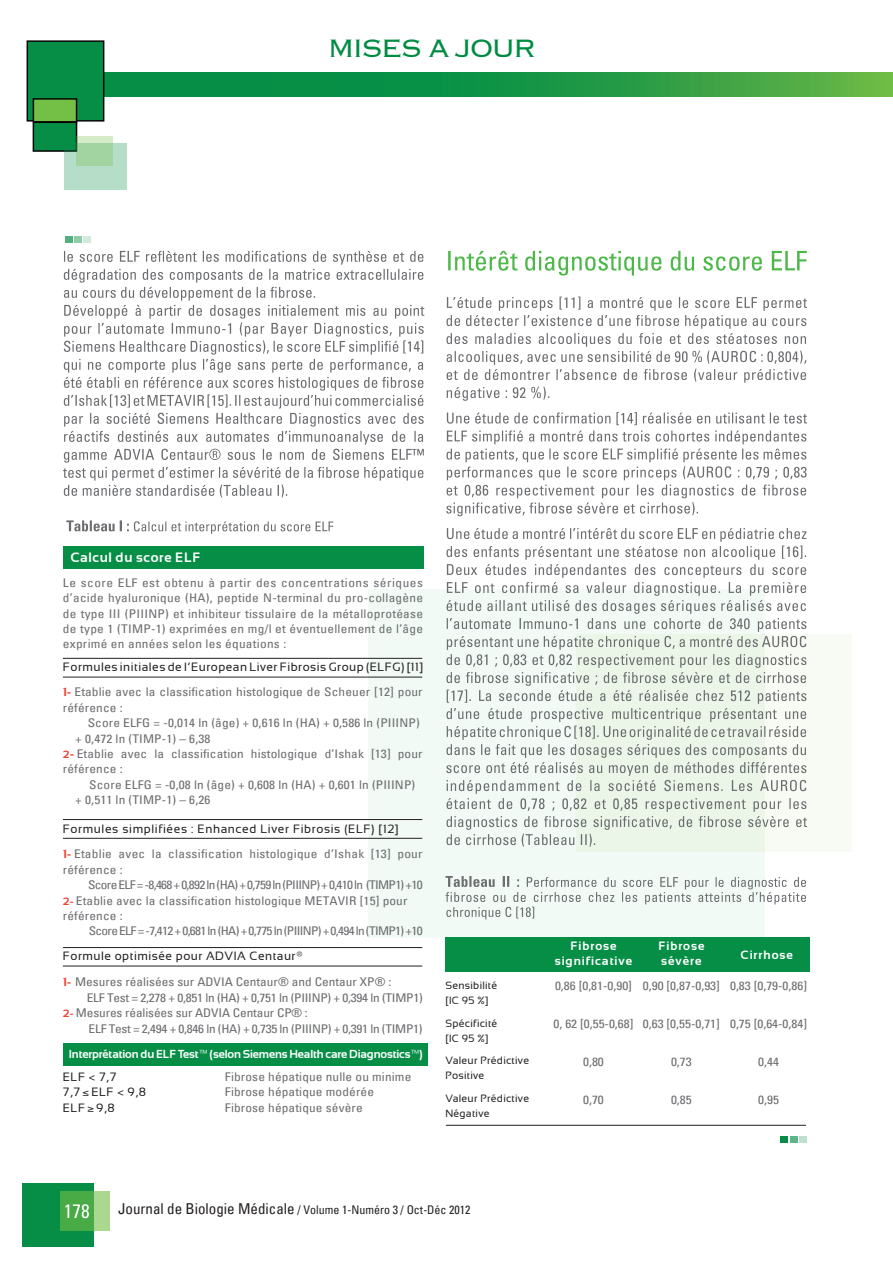
<style>
.page{position:relative;width:893px;height:1263px;background:#fff}
.page>*{position:absolute;margin:0;border:0;box-sizing:border-box;transform-origin:0 0}
.t1{font:300 33px "Copperplate";letter-spacing:-.07em;color:#008b43}
.t2{font:700 13.5px "Sansation";letter-spacing:.05em;color:#fff}
.t3{font:condensed 12px/15.5px "Univers";letter-spacing:.01em;color:#6c6d70;scale:1.11 1}
.t4{font:12px "Sansation";letter-spacing:.04em;color:#231f20}
.t5{font:condensed 12px "Univers";letter-spacing:-.02em;color:#6c6d70;scale:1.11 1}
.t6{font:condensed 12px "Univers";letter-spacing:-.05em;color:#6c6d70;scale:1.11 1}
.t7{font:condensed 12px "Univers";color:#231f20}
.t8{font:700 12px/15px "Sansation";letter-spacing:.08em;color:#fff;text-align:center}
.t9{font:condensed 12px "Univers";letter-spacing:-.01em;color:#6c6d70;scale:1.11 1}
.t10{font:700 11.55px "Sansation";letter-spacing:-.01em;color:#fff}
.t11{font:10.5px/15px "Sansation";letter-spacing:.025em;color:#231f20}
.s1{font-family:"Sansation";font-weight:700;font-stretch:normal;color:#ef4230}
.s2{font-family:"Sansation";font-weight:700;font-stretch:normal;font-size:10.5px;color:#ef4230}
.s3{font-size:15px}
</style>
<div class="page">
<div style="left:368px;top:589px;width:396px;height:348px;background:#f1faf4"></div>
<div style="left:576px;top:634px;width:275px;height:218px;background:linear-gradient(to right,#e7f4e6,#f7fbf3)"></div>
<svg style="left:104px;top:72px;width:789px;height:25px;background:#219945"></svg>
<div style="left:22px;top:1183px;width:72px;height:63px;background:#078e46"></div>
<svg style="left:60px;top:1192px;width:50px;height:39px;background:#6ebc61"></svg>
<div style="left:27px;top:40px;width:77px;height:82px;background:#078e46;border:2px solid #040503"></div>
<div style="left:33px;top:122px;width:44px;height:30px;background:#078e46;border:2px solid #040503"></div>
<div style="left:33px;top:98px;width:44px;height:25px;background:#74bf45;border:2px solid #040503"></div>
<div style="left:64px;top:143px;width:62px;height:46px;background:#b5ddc7"></div>
<svg style="left:76px;top:136px;width:37px;height:30px"></svg>
<svg style="left:446px;top:528px;width:361px;height:319px"></svg>
<svg style="left:446px;top:412px;width:361px;height:104px"></svg>
<svg style="left:446px;top:297px;width:361px;height:104px"></svg>
<svg style="left:448px;top:251px;width:359px;height:25px"></svg>
<svg style="left:63px;top:251px;width:361px;height:246px"></svg>
<div style="left:65px;top:236px;width:8px;height:6px;background:#51b07d"></div>
<div style="left:74px;top:236px;width:8px;height:6px;background:#8fccab"></div>
<div style="left:83px;top:236px;width:8px;height:6px;background:#d2eadd"></div>
<svg style="left:66px;top:520px;width:267px;height:14px"></svg>
<div style="left:780px;top:1136px;width:8px;height:7px;background:#078e46"></div>
<div style="left:790px;top:1136px;width:7px;height:7px;background:#5eb587"></div>
<div style="left:799px;top:1136px;width:8px;height:7px;background:#bee1cf"></div>
<div style="left:63px;top:546px;width:361px;height:22px;background:#078e46"></div>
<div style="left:63px;top:1043px;width:364px;height:22px;background:#078e46"></div>
<hr style="left:63px;top:658px;width:359px;height:1px;background:#231f20">
<hr style="left:63px;top:677px;width:359px;height:1px;background:#231f20">
<hr style="left:63px;top:819px;width:359px;height:1px;background:#231f20">
<hr style="left:63px;top:838px;width:359px;height:1px;background:#231f20">
<hr style="left:63px;top:947px;width:359px;height:1px;background:#231f20">
<hr style="left:63px;top:966px;width:359px;height:1px;background:#231f20">
<svg style="left:445px;top:876px;width:361px;height:43px"></svg>
<div style="left:445px;top:937px;width:365px;height:35px;background:#078e46"></div>
<hr style="left:446px;top:1125px;width:360px;height:1px;background:#231f20">
<svg style="left:65px;top:1204px;width:24px;height:14px"></svg>
<h1 class="t1" style="left:327px;top:27px;width:211px">MISES A JOUR</h1>
<p class="t2" style="left:70px;top:550px;width:132px">Calcul du score ELF</p>
<p class="t3" style="left:63px;top:575px;width:326px;text-align:justify">Le score ELF est obtenu à partir des concentrations sériques d’acide hyaluronique (HA), peptide N-terminal du pro-collagène de type III (PIIINP) et inhibiteur tissulaire de la métalloprotéase de type 1 (TIMP-1) exprimées en mg/l et éventuellement de l’âge exprimé en années selon les équations :</p>
<p class="t4" style="left:63px;top:660px;width:362px">Formules initiales de l’European Liver Fibrosis Group (ELFG) [11]</p>
<p class="t3" style="left:63px;top:684px;width:326px"><span class="s1">1-</span> Etablie avec la classification histologique de Scheuer [12] pour référence :</p>
<p class="t3" style="left:88px;top:715px;width:301px">Score ELFG = -0,014 ln (âge) + 0,616 ln (HA) + 0,586 ln (PIIINP)</p>
<p class="t3" style="left:75px;top:730px;width:123px">+ 0,472 ln (TIMP-1) – 6,38</p>
<p class="t3" style="left:63px;top:746px;width:326px"><span class="s2">2</span><span class="s1">-</span> Etablie avec la classification histologique d’Ishak [13] pour</p>
<p class="t3" style="left:63px;top:761px;width:55px">référence :</p>
<p class="t3" style="left:89px;top:776px;width:295px">Score ELFG = -0,08 ln (âge) + 0,608 ln (HA) + 0,601 ln (PIIINP)</p>
<p class="t3" style="left:75px;top:792px;width:123px">+ 0,511 ln (TIMP-1) – 6,26</p>
<p class="t4" style="left:63px;top:822px;width:337px">Formules simplifiées : Enhanced Liver Fibrosis (ELF) [12]</p>
<p class="t3" style="left:63px;top:846px;width:326px"><span class="s1">1-</span> Etablie avec la classification histologique d’Ishak [13] pour référence :</p>
<p class="t3" style="left:63px;top:877px;width:326px;text-indent:25px">Score ELF = -8,468 + 0,892 ln (HA) + 0,759 ln (PIIINP) + 0,410 ln (TIMP1) +10<br><span class="s2">2-</span> Etablie avec la classification histologique METAVIR [15] pour référence :</p>
<p class="t6" style="left:89px;top:923px;width:302px">Score ELF = -7,412 + 0,681 ln (HA) + 0,775 ln (PIIINP) + 0,494 ln (TIMP1) +10</p>
<p class="t4" style="left:63px;top:949px;width:241px">Formule optimisée pour ADVIA Centaur®</p>
<p class="t3" style="left:63px;top:974px;width:297px"><span class="s1">1-</span> Mesures réalisées sur ADVIA Centaur® and Centaur XP® :</p>
<p class="t5" style="left:87px;top:990px;width:304px">ELF Test = 2,278 + 0,851 ln (HA) + 0,751 ln (PIIINP) + 0,394 ln (TIMP1)</p>
<p class="t9" style="left:63px;top:1005px;width:222px"><span class="s2">2-</span> Mesures réalisées sur ADVIA Centaur CP® :</p>
<p class="t5" style="left:89px;top:1021px;width:302px">ELF Test = 2,494 + 0,846 ln (HA) + 0,735 ln (PIIINP) + 0,391 ln (TIMP1)</p>
<p class="t10" style="left:69px;top:1047px;width:356px">Interprétation du ELF Test™ (selon Siemens Health care Diagnostics™)</p>
<p class="t4" style="left:63px;top:1070px;width:55px">ELF &lt; 7,7</p>
<p class="t3" style="left:225px;top:1068px;width:169px">Fibrose hépatique nulle ou minime</p>
<p class="t4" style="left:63px;top:1085px;width:85px">7,7 ≤ ELF &lt; 9,8</p>
<p class="t3" style="left:225px;top:1084px;width:136px">Fibrose hépatique modérée</p>
<p class="t4" style="left:63px;top:1101px;width:53px">ELF ≥ 9,8</p>
<p class="t3" style="left:225px;top:1099px;width:126px">Fibrose hépatique sévère</p>
<p class="t11" style="left:445px;top:978px;width:53px">Sensibilité [IC 95 %]</p>
<p class="t11" style="left:445px;top:1016px;width:54px">Spécificité [IC 95 %]</p>
<p class="t11" style="left:445px;top:1053px;width:85px">Valeur Prédictive<br>Positive</p>
<p class="t11" style="left:445px;top:1091px;width:85px">Valeur Prédictive<br>Négative</p>
<p class="t8" style="left:555px;top:938px;width:79px">Fibrose significative</p>
<p class="t3" style="left:555px;top:978px;width:71px">0,86 [0,81-0,90]</p>
<p class="t3" style="left:553px;top:1016px;width:74px">0, 62 [0,55-0,68]</p>
<p class="t3" style="left:583px;top:1054px;width:20px">0,80</p>
<p class="t3" style="left:583px;top:1091px;width:20px">0,70</p>
<p class="t8" style="left:658px;top:938px;width:48px;text-align:left">Fibrose sévère</p>
<p class="t8" style="left:740px;top:947px;width:54px">Cirrhose</p>
<p class="t3" style="left:643px;top:978px;width:71px">0,90 [0,87-0,93]</p>
<p class="t3" style="left:643px;top:1016px;width:71px">0,63 [0,55-0,71]</p>
<p class="t3" style="left:671px;top:1054px;width:20px">0,73</p>
<p class="t3" style="left:671px;top:1091px;width:20px">0,85</p>
<p class="t3" style="left:730px;top:978px;width:71px">0,83 [0,79-0,86]</p>
<p class="t3" style="left:730px;top:1016px;width:71px">0,75 [0,64-0,84]</p>
<p class="t3" style="left:758px;top:1054px;width:20px">0,44</p>
<p class="t3" style="left:758px;top:1091px;width:20px">0,95</p>
<p class="t7" style="left:118px;top:1202px;width:354px"><span class="s3">Journal de Biologie Médicale</span> / Volume 1-Numéro 3 / Oct-Déc 2012</p>
</div>
